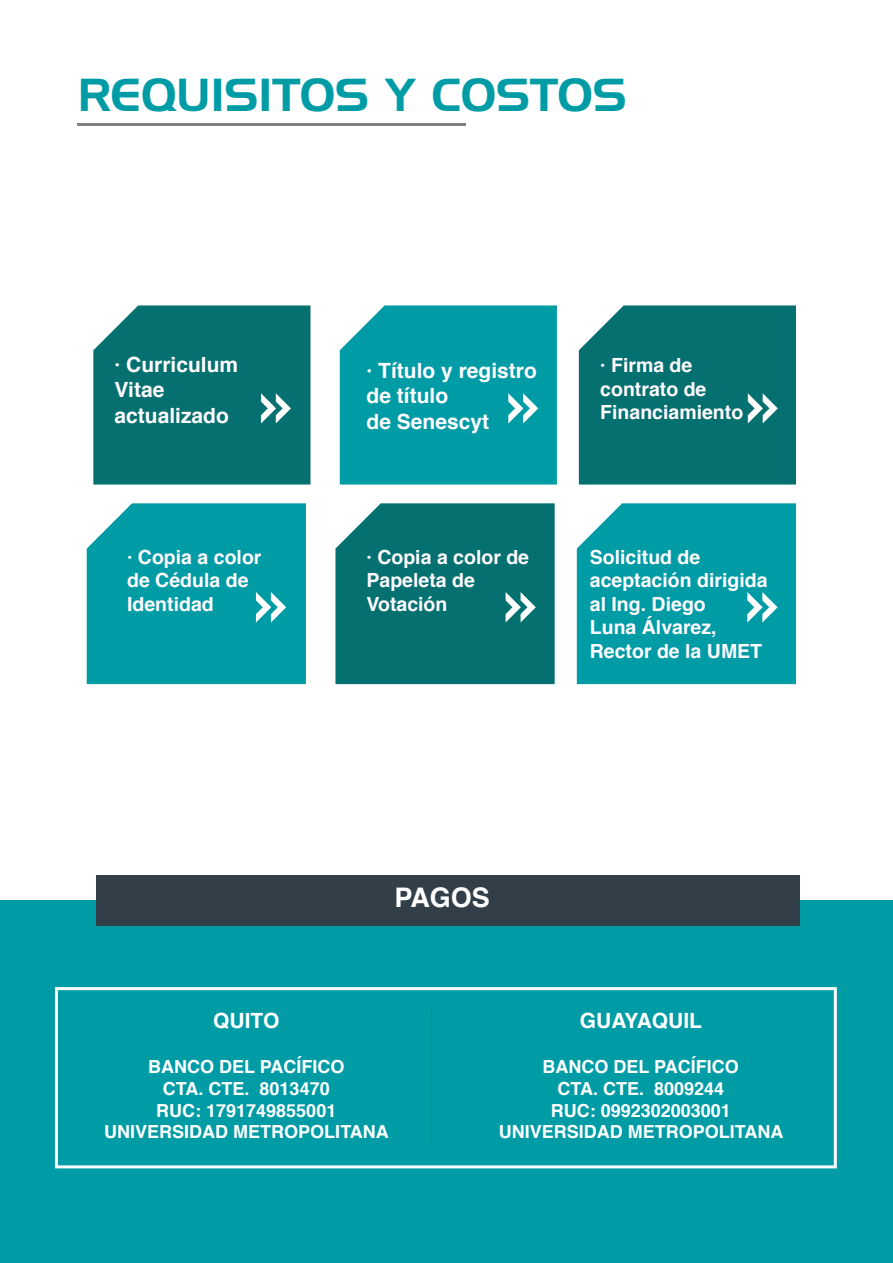
<style>
.page{position:relative;width:893px;height:1263px;background:#fff}
.page>*{position:absolute;margin:0;border:0;box-sizing:border-box;transform-origin:0 0}
.t1{font:45px "Handel Gothic";color:#009ca6}
.t2{font:700 27px "Helvetica";color:#fff}
.t3{font:700 21px/25.2px "Helvetica";color:#fffbff}
.t4{font:700 21px "Helvetica";color:#fff}
.t5{font:700 19.5px/23.4px "Helvetica";color:#fffbff}
.t6{font:700 18px/21.6px "Helvetica";color:#fff;text-align:center}
</style>
<div class="page">
<hr style="left:77px;top:124px;width:389px;height:2px;background:#808080">
<div style="left:0;top:900px;width:893px;height:363px;background:#009ca6"></div>
<div style="left:96px;top:875px;width:704px;height:50px;background:#333f48"></div>
<div style="left:577px;top:503px;width:219px;height:181px;background:#009ca6"></div>
<div style="left:335px;top:503px;width:220px;height:181px;background:#047070"></div>
<div style="left:87px;top:503px;width:219px;height:181px;background:#009ca6"></div>
<div style="left:579px;top:305px;width:217px;height:179px;background:#047070"></div>
<div style="left:340px;top:305px;width:217px;height:179px;background:#009ca6"></div>
<div style="left:93px;top:305px;width:217px;height:179px;background:#047070"></div>
<div style="left:55px;top:987px;width:782px;height:181px;border:3px solid #fff"></div>
<h1 class="t1" style="left:77px;top:74px;width:551px">REQUISITOS Y COSTOS</h1>
<p class="t3" style="left:115px;top:352px;width:125px">· Curriculum<br>Vitae actualizado</p>
<p class="t3" style="left:367px;top:358px;width:172px">· Título y registro de título<br>de Senescyt</p>
<p class="t5" style="left:600px;top:354px;width:145px">· Firma de contrato de<br>Financiamiento</p>
<p class="t5" style="left:127px;top:546px;width:136px">· Copia a color de Cédula de<br>Identidad</p>
<p class="t5" style="left:367px;top:546px;width:164px">· Copia a color de<br>Papeleta de<br>Votación</p>
<p class="t5" style="left:590px;top:546px;width:179px">Solicitud de aceptación dirigida al Ing. Diego<br>Luna Álvarez,<br>Rector de la UMET</p>
<h2 class="t2" style="left:394px;top:875px;width:97px">PAGOS</h2>
<p class="t4" style="left:213px;top:1004px;width:68px">QUITO</p>
<p class="t6" style="left:104px;top:1056px;width:286px">BANCO DEL PACÍFICO<br>CTA. CTE. 8013470<br>RUC: 1791749855001<br>UNIVERSIDAD METROPOLITANA</p>
<p class="t4" style="left:580px;top:1004px;width:124px">GUAYAQUIL</p>
<p class="t6" style="left:499px;top:1056px;width:286px">BANCO DEL PACÍFICO<br>CTA. CTE. 8009244<br>RUC: 0992302003001<br>UNIVERSIDAD METROPOLITANA</p>
</div>
